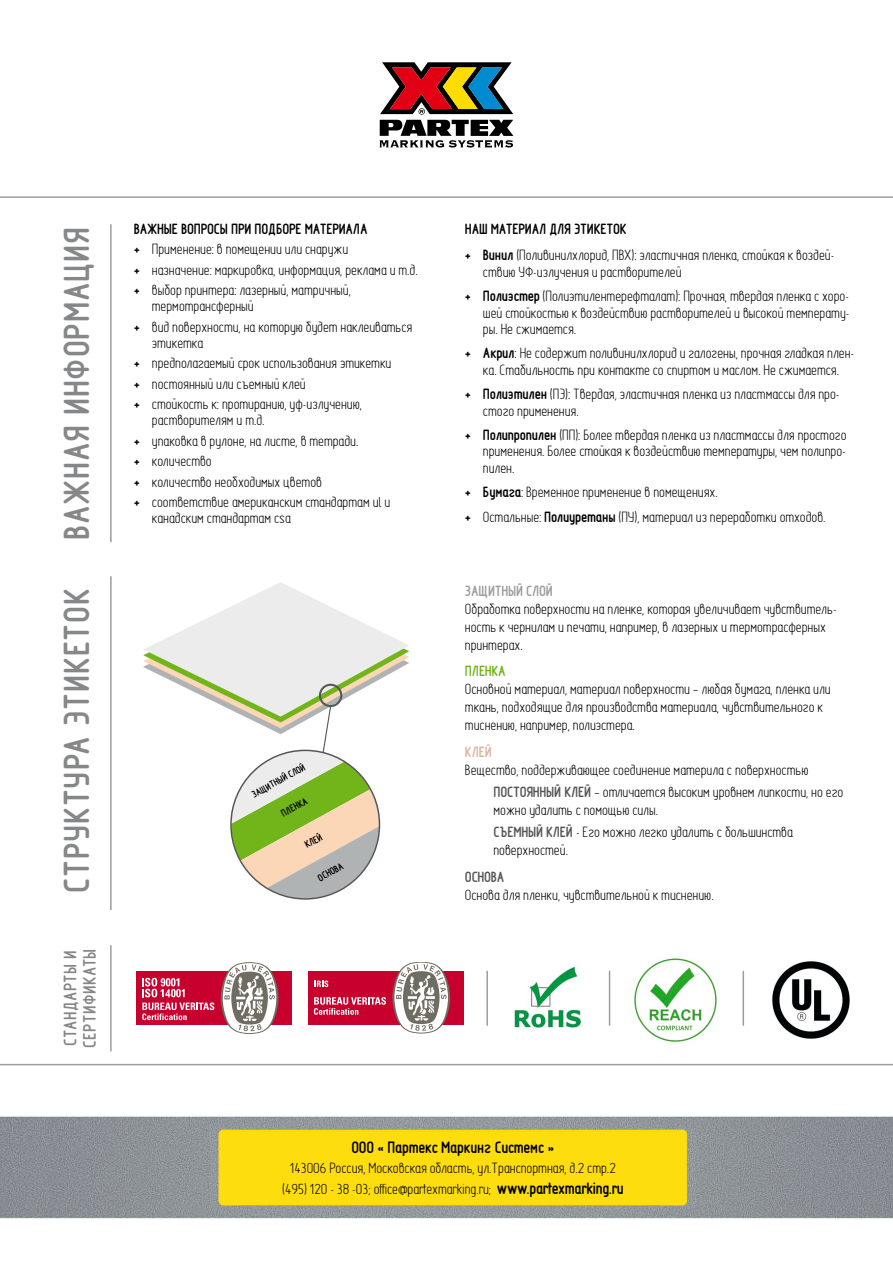
<style>
.page{position:relative;width:893px;height:1263px;background:#fff}
.page>*{position:absolute;margin:0;border:0;box-sizing:border-box;transform-origin:0 0}
.product_descrition{font:700 33px "Partex Marking";letter-spacing:.04em;color:#868788}
.product_descrition-2{font:700 16.5px/19.4px "Partex Marking";letter-spacing:.04em;color:#868788}
.t1{font:700 15px "Partex Marking";color:#000}
.product_descrition-3{font:13.5px/16.2px "Partex Marking";color:#000}
.product_descrition-4{font:700 13.5px "Partex Marking";color:#000}
.product_descrition-5{font:700 13.5px "Partex Marking";color:#71b51a}
.product_descrition-6{font:700 13.5px "Partex Marking";color:#555656}
.t2{font:700 9.3px "Partex Marking";color:#000}
.t3{font:700 9px "Partex Marking";color:#000}
.s1{font-weight:700}
.s2{font-weight:700;color:#9b9c9f}
.s3{font-weight:700;color:#dcb5a2}
.s4{font-weight:700;color:#555656}
.s5{font-weight:700;font-size:15px}
</style>
<div class="page">
<img style="left:0;top:1115px;width:893px;height:104px">
<svg style="left:143px;top:582px;width:266px;height:316px"></svg>
<hr style="left:0;top:196px;width:893px;height:2px;background:#9b9c9f">
<hr style="left:0;top:1064px;width:893px;height:1px;background:#9b9c9f">
<hr style="left:110px;top:576px;width:2px;height:334px;background:#9b9c9f">
<hr style="left:110px;top:945px;width:2px;height:106px;background:#9b9c9f">
<hr style="left:110px;top:224px;width:2px;height:318px;background:#9b9c9f">
<svg style="left:379px;top:62px;width:134px;height:86px"></svg>
<hr style="left:486px;top:971px;width:2px;height:55px;background:#9b9c9f">
<hr style="left:609px;top:971px;width:1px;height:55px;background:#9b9c9f">
<hr style="left:743px;top:971px;width:1px;height:55px;background:#9b9c9f">
<img style="left:514px;top:965px;width:71px;height:63px">
<img style="left:634px;top:958px;width:83px;height:84px">
<img style="left:772px;top:961px;width:78px;height:78px">
<div style="left:136px;top:971px;width:156px;height:54px;background:#c8002e"></div>
<svg style="left:221px;top:962px;width:57px;height:72px"></svg>
<svg style="left:142px;top:978px;width:72px;height:42px"></svg>
<div style="left:308px;top:971px;width:155px;height:53px;background:#c8002e"></div>
<svg style="left:314px;top:997px;width:72px;height:18px"></svg>
<svg style="left:392px;top:962px;width:58px;height:71px"></svg>
<svg style="left:314px;top:980px;width:14px;height:7px"></svg>
<p class="product_descrition" style="left:55px;top:540px;width:313px;rotate:-90deg">ВАЖНАЯ ИНФОРМАЦИЯ</p>
<p class="product_descrition" style="left:55px;top:893px;width:306px;rotate:-90deg">СТРУКТУРА ЭТИКЕТОК</p>
<p class="product_descrition-2" style="left:60px;top:1048px;width:100px;rotate:-90deg">СТАНДАРТЫ И<br>СЕРТИФИКАТЫ</p>
<p class="product_descrition-4" style="left:134px;top:220px;width:235px">ВАЖНЫЕ ВОПРОСЫ ПРИ ПОДБОРЕ МАТЕРИАЛА</p>
<p class="product_descrition-3" style="left:134px;top:241px;width:216px"><span class="s1">+</span> Применение: в помещении или снаружи</p>
<p class="product_descrition-3" style="left:134px;top:261px;width:285px"><span class="s1">+</span> назначение: маркировка, информация, реклама и т.д.</p>
<p class="product_descrition-3" style="left:152px;top:282px;width:200px;text-indent:-18px"><span class="s1">+</span> выбор принтера: лазерный, матричный, термотрансферный</p>
<p class="product_descrition-3" style="left:152px;top:318px;width:262px;text-indent:-18px"><span class="s1">+</span> вид поверхности, на которую будет наклеиваться этикетка</p>
<p class="product_descrition-3" style="left:134px;top:355px;width:259px"><span class="s1">+</span> предполагаемый срок использования этикетки</p>
<p class="product_descrition-3" style="left:134px;top:375px;width:173px"><span class="s1">+</span> постоянный или съемный клей</p>
<p class="product_descrition-3" style="left:152px;top:396px;width:212px;text-indent:-18px"><span class="s1">+</span> стойкость к: протиранию, уф-излучению, растворителям и т.д.</p>
<p class="product_descrition-3" style="left:134px;top:433px;width:226px"><span class="s1">+</span> упаковка в рулоне, на листе, в тетради.</p>
<p class="product_descrition-3" style="left:134px;top:453px;width:79px"><span class="s1">+</span> количество</p>
<p class="product_descrition-3" style="left:134px;top:473px;width:190px"><span class="s1">+</span> количество необходимых цветов</p>
<p class="product_descrition-3" style="left:152px;top:494px;width:240px;text-indent:-18px"><span class="s1">+</span> соответствие американским стандартам ul и канадским стандартам csa</p>
<p class="t3" style="left:250px;top:790px;width:61px;rotate:-29deg">ЗАЩИТНЫЙ СЛОЙ</p>
<p class="t2" style="left:279px;top:809px;width:30px;rotate:-29deg">ПЛЕНКА</p>
<p class="t2" style="left:302px;top:840px;width:20px;rotate:-29deg">КЛЕЙ</p>
<p class="t2" style="left:316px;top:873px;width:29px;rotate:-29deg">ОСНОВА</p>
<p class="product_descrition-4" style="left:465px;top:220px;width:163px">НАШ МАТЕРИАЛ ДЛЯ ЭТИКЕТОК</p>
<p class="product_descrition-3" style="left:483px;top:247px;width:353px;text-indent:-18px"><span class="s1">+ Винил</span> (Поливинилхлорид, ПВХ): эластичная пленка, стойкая к воздей&shy;ствию УФ-излучения и растворителей</p>
<p class="product_descrition-3" style="left:483px;top:288px;width:368px;text-align:justify;text-indent:-18px"><span class="s1">+ Полиэстер</span> (Полиэтилентерефталат): Прочная, твердая пленка с хоро&shy;шей стойкостью к воздействию растворителей и высокой температу&shy;ры. Не сжимается.</p>
<p class="product_descrition-3" style="left:465px;top:345px;width:391px;text-align:center"><span class="s1">+ Акрил</span>: Не содержит поливинилхлорид и галогены, прочная гладкая плен&shy;ка. Стабильность при контакте со спиртом и маслом. Не сжимается.</p>
<p class="product_descrition-3" style="left:483px;top:386px;width:358px;text-indent:-18px"><span class="s1">+ Полиэтилен</span> (ПЭ): Твердая, эластичная пленка из пластмассы для про&shy;стого применения.</p>
<p class="product_descrition-3" style="left:483px;top:427px;width:365px;text-align:justify;text-indent:-18px"><span class="s1">+ Полипропилен</span> (ПП): Более твердая пленка из пластмассы для простого применения. Более стойкая к воздействию температуры, чем полипро&shy;пилен.</p>
<p class="product_descrition-3" style="left:465px;top:484px;width:254px"><span class="s1">+ Бумага</span>: Временное применение в помещениях.</p>
<p class="product_descrition-3" style="left:465px;top:509px;width:362px"><span class="s1">+</span> Остальные: <span class="s1">Полиуретаны</span> (ПУ), материал из переработки отходов.</p>
<p class="product_descrition-3" style="left:465px;top:581px;width:373px;line-height:18px"><span class="s2">ЗАЩИТНЫЙ СЛОЙ<br></span>Обработка поверхности на пленке, которая увеличивает чувствитель&shy;ность к чернилам и печати, например, в лазерных и термотрасферных принтерах.</p>
<p class="product_descrition-5" style="left:465px;top:662px;width:42px">ПЛЕНКА</p>
<p class="product_descrition-3" style="left:465px;top:680px;width:367px;line-height:18px">Основной материал, материал поверхности – любая бумага, пленка или ткань, подходящие для производства материала, чувствительного к тиснению, например, полиэстера.</p>
<p class="product_descrition-3" style="left:465px;top:742px;width:345px;line-height:18px"><span class="s3">КЛЕЙ<br></span>Вещество, поддерживающее соединение материла с поверхностью</p>
<p class="product_descrition-3" style="left:493px;top:783px;width:351px;line-height:18px"><span class="s4">ПОСТОЯННЫЙ КЛЕЙ</span> – отличается высоким уровнем липкости, но его можно удалить с помощью силы.</p>
<p class="product_descrition-3" style="left:493px;top:823px;width:301px;line-height:18px"><span class="s4">СЪЕМНЫЙ КЛЕЙ</span> - Его можно легко удалить с большинства поверхностей.</p>
<p class="product_descrition-6" style="left:465px;top:868px;width:41px">ОСНОВА</p>
<p class="product_descrition-3" style="left:465px;top:886px;width:250px">Основа для пленки, чувствительной к тиснению.</p>
<p class="t1" style="left:352px;top:1138px;width:204px">ООО « Партекс Маркинг Системс »</p>
<p class="product_descrition-3" style="left:282px;top:1157px;width:343px;line-height:21px;text-align:center">143006 Россия, Московская область, ул.Транспортная, д.2 стр.2 (495) 120 - 38 -03; office@partexmarking.ru; <span class="s5">www.partexmarking.ru</span></p>
</div>
